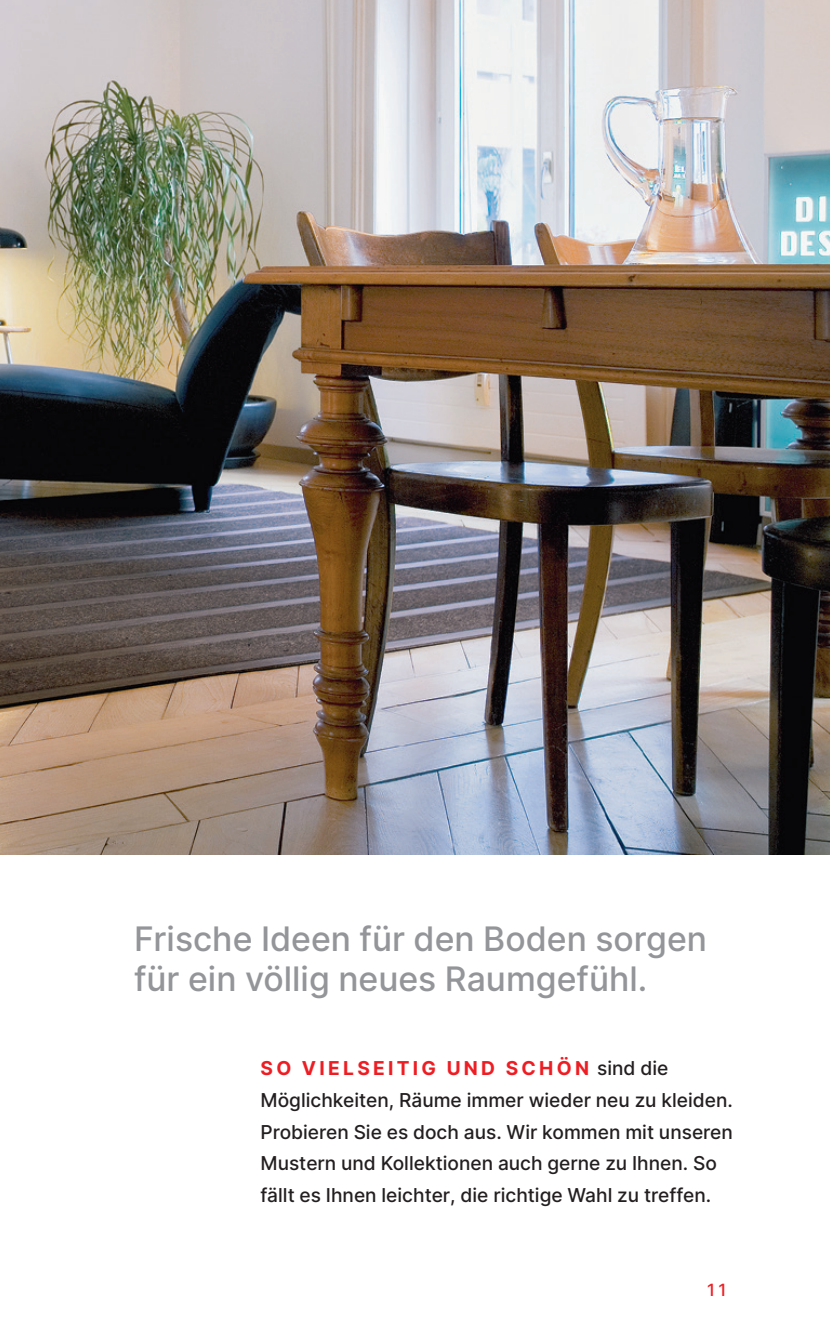
<style>
.page{position:relative;width:830px;height:1340px;background:#fff}
.page>*{position:absolute;margin:0;border:0;box-sizing:border-box;transform-origin:0 0}
.t1{font:33.75px/40.5px "Inter";color:#939598}
.t2{font:19.12px/31.5px "Inter";color:#231f20}
.t3{font:16.88px "Inter";color:#ee1d23}
.s1{color:#ee1d23}
</style>
<div class="page">
<img style="left:0;top:0;width:829px;height:854px">
<h1 class="t1" style="left:134px;top:917px;width:574px">Frische Ideen für den Boden sorgen für ein völlig neues Raumgefühl.</h1>
<p class="t2" style="left:260px;top:1052px;width:473px"><span class="s1">SO VIELSEITIG UND SCHÖN</span> sind die Möglichkeiten, Räume immer wieder neu zu kleiden.<br>Probieren Sie es doch aus. Wir kommen mit unseren Mustern und Kollektionen auch gerne zu Ihnen. So fällt es Ihnen leichter, die richtige Wahl zu treffen.</p>
<p class="t3" style="left:705px;top:1277px;width:24px">11</p>
</div>
